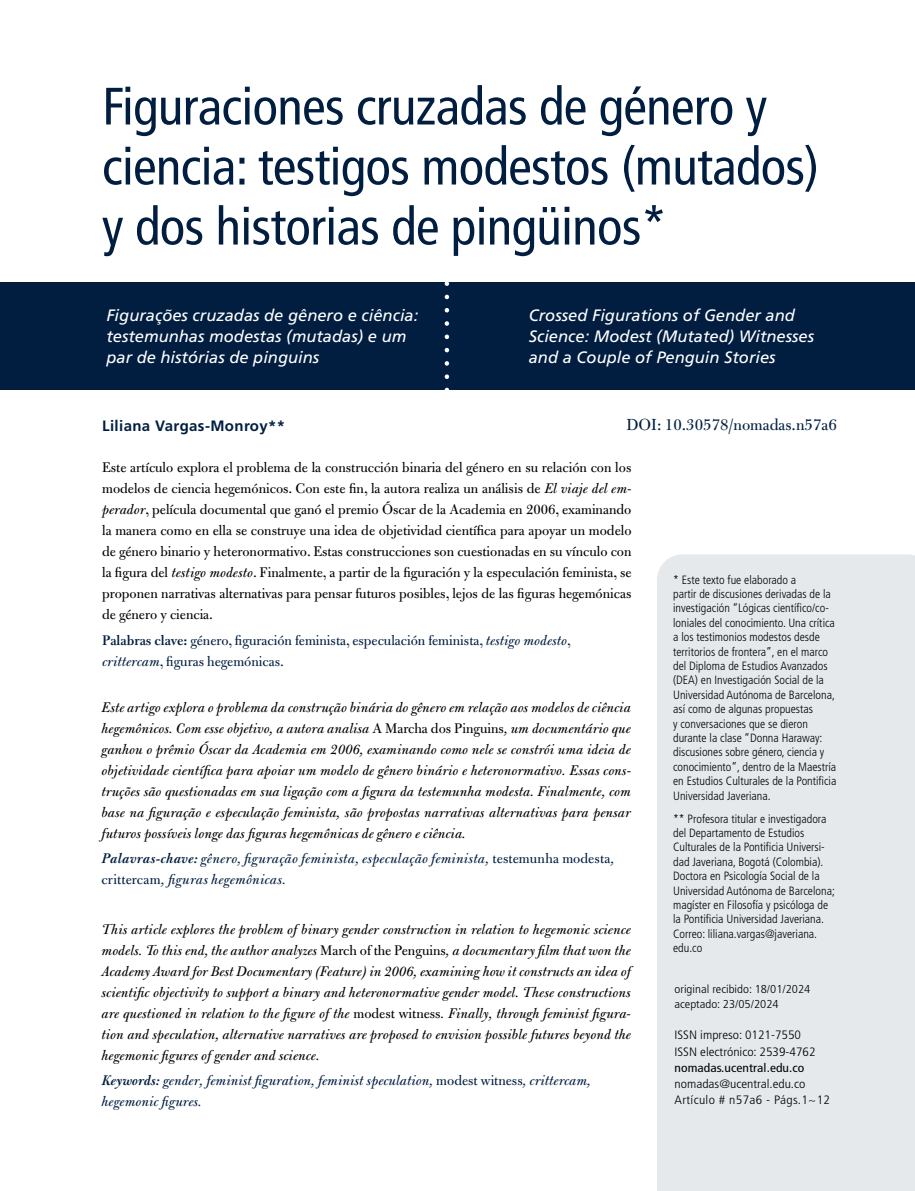
<style>
.page{position:relative;width:915px;height:1191px;background:#fff}
.page>*{position:absolute;margin:0;border:0;box-sizing:border-box;transform-origin:0 0}
.t1{font:condensed 52.5px/60px "Frutiger LT Std";letter-spacing:-.01em;color:#011e41}
.t2{font:17.25px "Bulmer MT Std";color:#011e41}
.t3{font:italic 16.5px/21px "Frutiger LT Std";color:#fff}
.t4{font:italic 15px/21px "Bulmer MT Std";color:#000;text-align:justify}
.t5{font:15px/21px "Bulmer MT Std";color:#000;text-align:justify}
.t6{font:italic 15px/21px "Bulmer MT Std";color:#011e41}
.t7{font:15px/21px "Bulmer MT Std";color:#011e41}
.t8{font:700 15px "Frutiger LT Std";letter-spacing:.025em;color:#011e41}
.t9{font:300 condensed 12.15px/16.2px "Frutiger LT Std";color:#000;scale:1.11 1}
.t10{font:condensed 12.15px "Frutiger LT Std";letter-spacing:.005em;color:#000;scale:1.11 1}
.t11{font:300 condensed 12px/14.4px "Frutiger LT Std";color:#000}
.t12{font:300 condensed 11.55px/15.3px "Frutiger LT Std";color:#000;scale:1.11 1}
.s1{font-style:italic}
.s2{font-weight:600}
.s3{font-style:normal}
</style>
<div class="page">
<div style="left:0;top:283px;width:914px;height:107px;background:#011e41"></div>
<svg style="left:444px;top:283px;width:5px;height:107px"></svg>
<div style="left:657px;top:554px;width:257px;height:637px;background:#e6e9ec"></div>
<h1 class="t1" style="left:102px;top:77px;width:718px">Figuraciones cruzadas de género y ciencia: testigos modestos (mutados) y dos historias de pingüinos*</h1>
<p class="t3" style="left:106px;top:305px;width:313px">Figurações cruzadas de gênero e ciência: testemunhas modestas (mutadas) e um par de histórias de pinguins</p>
<p class="t3" style="left:528px;top:305px;width:287px">Crossed Figurations of Gender and<br>Science: Modest (Mutated) Witnesses and a Couple of Penguin Stories</p>
<p class="t2" style="left:626px;top:415px;width:212px">DOI: 10.30578/nomadas.n57a6</p>
<p class="t8" style="left:102px;top:417px;width:185px">Liliana Vargas-Monroy**</p>
<p class="t5" style="left:102px;top:457px;width:530px">Este artículo explora el problema de la construcción binaria del género en su relación con los modelos de ciencia hegemónicos. Con este fin, la autora realiza un análisis de <span class="s1">El viaje del em&shy;perador</span>, película documental que ganó el premio Óscar de la Academia en 2006, examinando la manera como en ella se construye una idea de objetividad científica para apoyar un modelo de género binario y heteronormativo. Estas construcciones son cuestionadas en su vínculo con la figura del <span class="s1">testigo modesto</span>. Finalmente, a partir de la figuración y la especulación feminista, se proponen narrativas alternativas para pensar futuros posibles, lejos de las figuras hegemónicas de género y ciencia.</p>
<p class="t7" style="left:102px;top:629px;width:470px"><span class="s2">Palabras clave:</span> género, figuración feminista, especulación feminista, <span class="s1">testigo modesto</span>, <span class="s1">crittercam</span>, figuras hegemónicas.</p>
<p class="t4" style="left:101px;top:697px;width:530px">Este artigo explora o problema da construção binária do gênero em relação aos modelos de ciência hegemônicos. Com esse objetivo, a autora analisa <span class="s3">A Marcha dos Pinguins</span>, um documentário que ganhou o prêmio Óscar da Academia em 2006, examinando como nele se constrói uma ideia de objetividade científica para apoiar um modelo de gênero binário e heteronormativo. Essas cons&shy;truções são questionadas em sua ligação com a figura da testemunha modesta. Finalmente, com base na figuração e especulação feminista, são propostas narrativas alternativas para pensar futuros possíveis longe das figuras hegemônicas de gênero e ciência.</p>
<p class="t6" style="left:101px;top:848px;width:514px"><span class="s2">Palavras-chave:</span> gênero, figuração feminista, especulação feminista, <span class="s3">testemunha modesta</span>, <span class="s3">crittercam</span>, figuras hegemônicas.</p>
<p class="t4" style="left:101px;top:918px;width:530px">This article explores the problem of binary gender construction in relation to hegemonic science models. To this end, the author analyzes <span class="s3">March of the Penguins</span>, a documentary film that won the Academy Award for Best Documentary (Feature) in 2006, examining how it constructs an idea of scientific objectivity to support a binary and heteronormative gender model. These constructions are questioned in relation to the figure of the <span class="s3">modest witness</span>. Finally, through feminist figura&shy;tion and speculation, alternative narratives are proposed to envision possible futures beyond the hegemonic figures of gender and science.</p>
<p class="t6" style="left:101px;top:1069px;width:491px"><span class="s2">Keywords:</span> gender, feminist figuration, feminist speculation, <span class="s3">modest witness</span>, crittercam, hegemonic figures.</p>
<p class="t11" style="left:673px;top:572px;width:165px">* Este texto fue elaborado a<br>partir de discusiones derivadas de la investigación “Lógicas científico/co&shy;loniales del conocimiento. Una crítica a los testimonios modestos desde territorios de frontera”, en el marco del Diploma de Estudios Avanzados (DEA) en Investigación Social de la Universidad Autónoma de Barcelona, así como de algunas propuestas<br>y conversaciones que se dieron durante la clase “Donna Haraway: discusiones sobre género, ciencia y conocimiento”, dentro de la Maestría en Estudios Culturales de la Pontificia Universidad Javeriana.</p>
<p class="t11" style="left:673px;top:811px;width:163px">** Profesora titular e investigadora del Departamento de Estudios Culturales de la Pontificia Universi&shy;dad Javeriana, Bogotá (Colombia).<br>Doctora en Psicología Social de la Universidad Autónoma de Barcelona; magíster en Filosofía y psicóloga de la Pontificia Universidad Javeriana.<br>Correo: liliana.vargas@javeriana. edu.co</p>
<p class="t12" style="left:674px;top:981px;width:124px">original recibido: 18/01/2024 aceptado: 23/05/2024</p>
<p class="t9" style="left:674px;top:1027px;width:128px">ISSN impreso: 0121-7550<br>ISSN electrónico: 2539-4762</p>
<p class="t10" style="left:674px;top:1060px;width:118px">nomadas.ucentral.edu.co</p>
<p class="t9" style="left:674px;top:1075px;width:141px">nomadas@ucentral.edu.co<br>Artículo # n57a6 - Págs.1~12</p>
</div>
